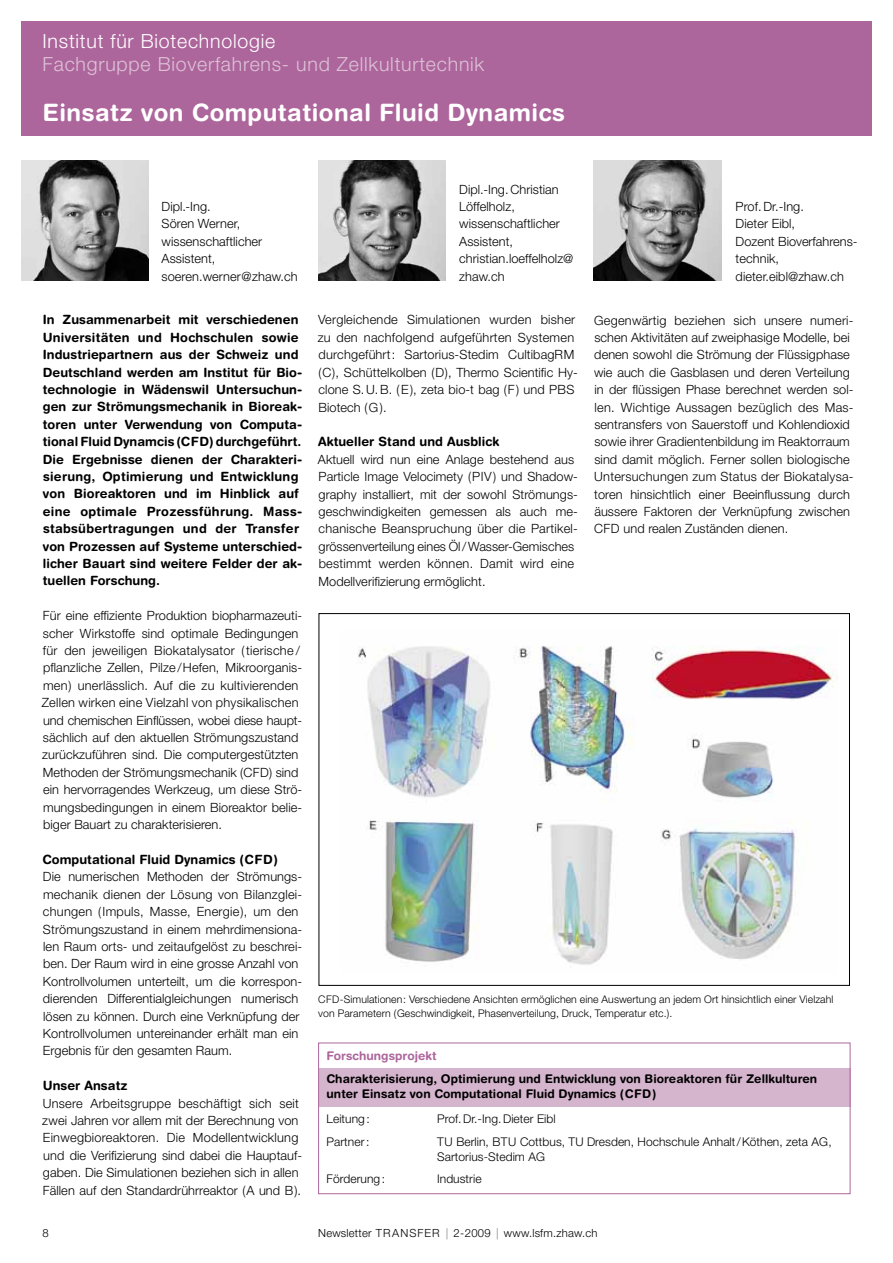
<style>
.page{position:relative;width:893px;height:1263px;background:#fff}
.page>*{position:absolute;margin:0;border:0;box-sizing:border-box;transform-origin:0 0}
.t1{font:700 24px "Helvetica Rounded LT Std";letter-spacing:.02em;color:#fff}
.t2{font:300 19.5px "Helvetica Neue LT Std";letter-spacing:.04em;color:#ddc2d7}
.t3{font:300 19.5px "Helvetica Neue LT Std";letter-spacing:.04em;color:#fff}
.t4{font:300 12.75px/17.4px "Helvetica Neue LT Std";letter-spacing:.005em;color:#000}
.t5{font:700 12.75px/17.4px "Helvetica Rounded LT Std";letter-spacing:.005em;color:#000}
.t6{font:300 12px/15px "Helvetica Neue LT Std";letter-spacing:.005em;color:#000}
.t7{font:700 12px/15px "Helvetica Rounded LT Std";letter-spacing:.005em;color:#000}
.t8{font:700 12px "Helvetica Rounded LT Std";letter-spacing:.005em;color:#ad669c}
.t9{font:300 11.25px "Helvetica Neue LT Std";letter-spacing:.02em;color:#000}
.t10{font:300 10.5px/13.5px "Helvetica Neue LT Std";letter-spacing:.005em;color:#000}
</style>
<div class="page">
<div style="left:21px;top:21px;width:851px;height:115px;background:#ad669c"></div>
<div style="left:319px;top:1068px;width:531px;height:38px;background:#d5b4cd"></div>
<img style="left:594px;top:161px;width:127px;height:120px">
<img style="left:21px;top:161px;width:128px;height:120px">
<img style="left:318px;top:161px;width:128px;height:120px">
<img style="left:357px;top:646px;width:480px;height:319px">
<div style="left:318px;top:1042px;width:532px;height:152px;border:1px solid #ad669c"></div>
<h2 class="t3" style="left:43px;top:29px;width:234px">Institut für Biotechnologie</h2>
<h2 class="t2" style="left:43px;top:52px;width:443px">Fachgruppe Bioverfahrens- und Zellkulturtechnik</h2>
<h1 class="t1" style="left:43px;top:98px;width:524px">Einsatz von Computational Fluid Dynamics</h1>
<p class="t4" style="left:162px;top:198px;width:138px">Dipl.-Ing.<br>Sören Werner, wissenschaftlicher<br>Assistent, soeren.werner@zhaw.ch</p>
<p class="t4" style="left:459px;top:180px;width:116px">Dipl.-Ing.Christian<br>Löffelholz, wissenschaftlicher<br>Assistent, christian.loeffelholz@ zhaw.ch</p>
<p class="t4" style="left:736px;top:198px;width:123px">Prof.Dr.-Ing.<br>Dieter Eibl,<br>Dozent Bioverfahrens&shy;technik, dieter.eibl@zhaw.ch</p>
<p class="t5" style="left:43px;top:311px;width:261px">In Zusammenarbeit mit verschiedenen Universitäten und Hochschulen sowie Industriepartnern aus der Schweiz und Deutschland werden am Institut für Bio&shy;technologie in Wädenswil Untersuchun&shy;gen zur Strömungsmechanik in Bioreak&shy;toren unter Verwendung von Computa&shy;tional Fluid Dynamcis (CFD) durchgeführt.<br>Die Ergebnisse dienen der Charakteri&shy;sierung, Optimierung und Entwicklung von Bioreaktoren und im Hinblick auf eine optimale Prozessführung. Mass&shy;stabsübertragungen und der Transfer von Prozessen auf Systeme unterschied&shy;licher Bauart sind weitere Felder der ak&shy;tuellen Forschung.</p>
<p class="t4" style="left:42px;top:607px;width:262px">Für eine effiziente Produktion biopharmazeuti&shy;scher Wirkstoffe sind optimale Bedingungen für den jeweiligen Biokatalysator (tierische / pflanzliche Zellen, Pilze/Hefen, Mikroorganis&shy;men) unerlässlich. Auf die zu kultivierenden Zellen wirken eine Vielzahl von physikalischen und chemischen Einflüssen, wobei diese haupt&shy;sächlich auf den aktuellen Strömungszustand zurückzuführen sind. Die computergestützten Methoden der Strömungsmechanik (CFD) sind ein hervorragendes Werkzeug, um diese Strö&shy;mungsbedingungen in einem Bioreaktor belie&shy;biger Bauart zu charakterisieren.</p>
<p class="t5" style="left:43px;top:850px;width:237px">Computational Fluid Dynamics (CFD)</p>
<p class="t4" style="left:43px;top:868px;width:261px">Die numerischen Methoden der Strömungs&shy;mechanik dienen der Lösung von Bilanzglei&shy;chungen (Impuls, Masse, Energie), um den Strömungszustand in einem mehrdimensiona&shy;len Raum orts- und zeitaufgelöst zu beschrei&shy;ben. Der Raum wird in eine grosse Anzahl von Kontrollvolumen unterteilt, um die korrespon&shy;dierenden Differentialgleichungen numerisch lösen zu können. Durch eine Verknüpfung der Kontrollvolumen untereinander erhält man ein Ergebnis für den gesamten Raum.</p>
<p class="t5" style="left:43px;top:1077px;width:86px">Unser Ansatz</p>
<p class="t4" style="left:42px;top:1094px;width:261px">Unsere Arbeitsgruppe beschäftigt sich seit zwei Jahren vor allem mit der Berechnung von Einwegbioreaktoren. Die Modellentwicklung und die Verifizierung sind dabei die Hauptauf&shy;gaben. Die Simulationen beziehen sich in allen Fällen auf den Standardrührreaktor (A und B).</p>
<p class="t4" style="left:318px;top:311px;width:261px">Vergleichende Simulationen wurden bisher zu den nachfolgend aufgeführten Systemen durchgeführt: Sartorius-Stedim CultibagRM (C), Schüttelkolben (D), Thermo Scientific Hy&shy;clone S.U.B. (E), zeta bio-t bag (F) und PBS Biotech (G).</p>
<p class="t5" style="left:318px;top:433px;width:183px">Aktueller Stand und Ausblick</p>
<p class="t4" style="left:318px;top:450px;width:261px">Aktuell wird nun eine Anlage bestehend aus Particle Image Velocimety (PIV) und Shadow&shy;graphy installiert, mit der sowohl Strömungs&shy;geschwindigkeiten gemessen als auch me&shy;chanische Beanspruchung über die Partikel&shy;grössenverteilung eines Öl/ Wasser-Gemisches bestimmt werden können. Damit wird eine Modellverifizierung ermöglicht.</p>
<p class="t4" style="left:594px;top:311px;width:261px">Gegenwärtig beziehen sich unsere numeri&shy;schen Aktivitäten auf zweiphasige Modelle, bei denen sowohl die Strömung der Flüssigphase wie auch die Gasblasen und deren Verteilung in der flüssigen Phase berechnet werden sol&shy;len. Wichtige Aussagen bezüglich des Mas&shy;sentransfers von Sauerstoff und Kohlendioxid sowie ihrer Gradientenbildung im Reaktorraum sind damit möglich. Ferner sollen biologische Untersuchungen zum Status der Biokatalysa&shy;toren hinsichtlich einer Beeinflussung durch äussere Faktoren der Verknüpfung zwischen CFD und realen Zuständen dienen.</p>
<p class="t10" style="left:318px;top:992px;width:517px">CFD-Simulationen: Verschiedene Ansichten ermöglichen eine Auswertung an jedem Ort hinsichtlich einer Vielzahl von Parametern (Geschwindigkeit, Phasenverteilung, Druck, Temperatur etc.).</p>
<p class="t8" style="left:327px;top:1048px;width:111px">Forschungsprojekt</p>
<p class="t7" style="left:327px;top:1071px;width:492px">Charakterisierung, Optimierung und Entwicklung von Bioreaktoren für Zellkulturen unter Einsatz von Computational Fluid Dynamics (CFD)</p>
<p class="t6" style="left:327px;top:1111px;width:45px">Leitung:</p>
<p class="t6" style="left:437px;top:1111px;width:120px">Prof.Dr.-Ing.Dieter Eibl</p>
<p class="t6" style="left:327px;top:1134px;width:44px">Partner:</p>
<p class="t6" style="left:437px;top:1134px;width:396px">TU Berlin, BTU Cottbus, TU Dresden, Hochschule Anhalt/Köthen, zeta AG,<br>Sartorius-Stedim AG</p>
<p class="t6" style="left:327px;top:1171px;width:60px">Förderung:</p>
<p class="t6" style="left:437px;top:1171px;width:46px">Industrie</p>
<p class="t9" style="left:43px;top:1226px;width:8px">8</p>
<p class="t9" style="left:318px;top:1226px;width:281px">Newsletter TRANSFER | 2-2009 | www.lsfm.zhaw.ch</p>
</div>
